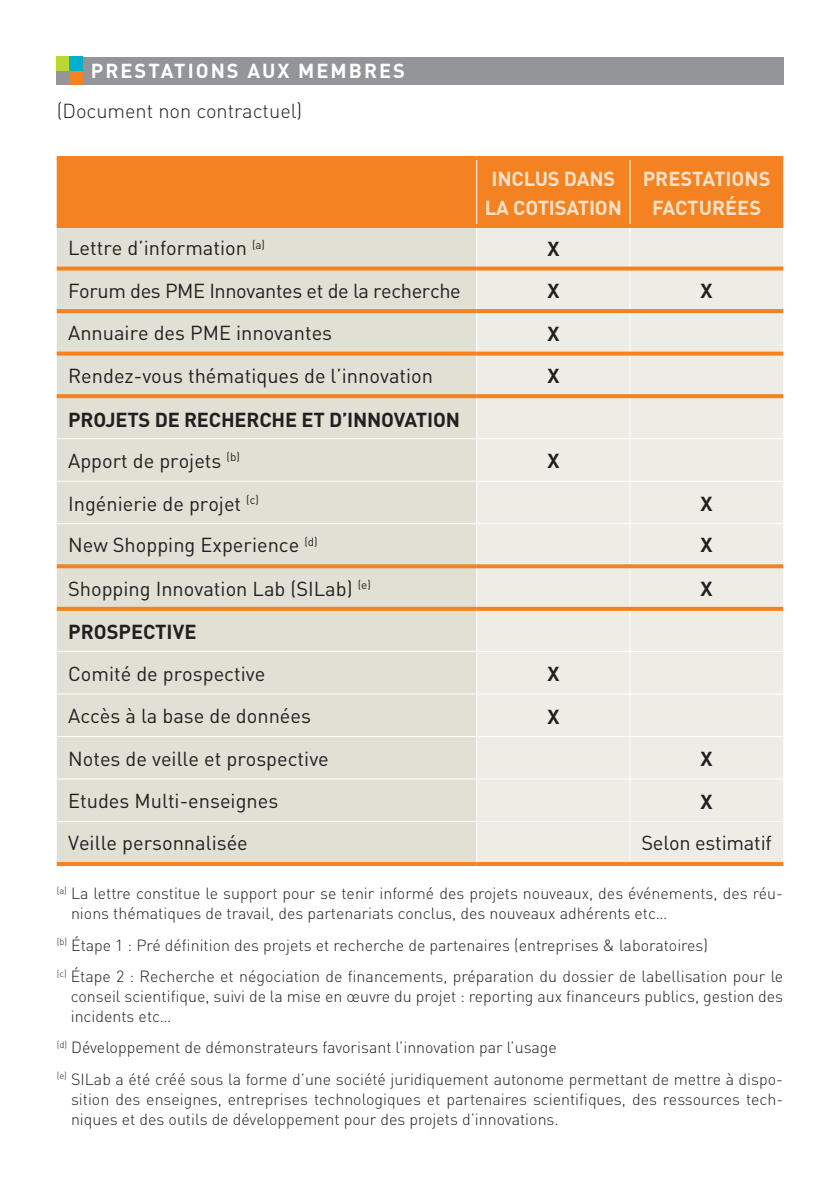
<style>
.page{position:relative;width:840px;height:1191px;background:#fff}
.page>*{position:absolute;margin:0;border:0;box-sizing:border-box;transform-origin:0 0}
.t1{font:20px "DIN";color:#231f20}
.t2{font:700 20px "DIN";color:#231f20}
.t3{font:700 20px/28.8px "DIN";letter-spacing:-.005em;color:#fee1c8}
.t4{font:20px "DIN";letter-spacing:-.02em;color:#231f20}
.t5{font:300 20px "DIN";color:#231f20}
.t6{font:700 20px "DIN";color:#fff}
.t7{font:300 16px/20px "DIN";color:#231f20}
</style>
<div class="page">
<div style="left:83px;top:57px;width:699px;height:27px;background:#939598"></div>
<div style="left:57px;top:57px;width:13px;height:14px;background:#bed630"></div>
<div style="left:57px;top:71px;width:13px;height:13px;background:#939598"></div>
<div style="left:70px;top:57px;width:13px;height:14px;background:#00b1cd"></div>
<div style="left:70px;top:71px;width:13px;height:13px;background:#f58220"></div>
<div style="left:57px;top:160px;width:725px;height:64px;background:#f58220"></div>
<div style="left:57px;top:228px;width:419px;height:634px;background:#e1e0d5"></div>
<div style="left:477px;top:228px;width:305px;height:634px;background:#edede6"></div>
<hr style="left:476px;top:160px;width:1px;height:64px;background:#fff">
<hr style="left:629px;top:160px;width:1px;height:64px;background:#fff">
<hr style="left:629px;top:228px;width:1px;height:38px;background:#fff">
<hr style="left:629px;top:270px;width:1px;height:39px;background:#fff">
<hr style="left:629px;top:313px;width:1px;height:38px;background:#fff">
<hr style="left:629px;top:355px;width:1px;height:39px;background:#fff">
<hr style="left:629px;top:568px;width:1px;height:39px;background:#fff">
<hr style="left:629px;top:524px;width:1px;height:40px;background:#fff">
<svg style="left:57px;top:394px;width:419px;height:4px;background:#f48527"></svg>
<svg style="left:476px;top:394px;width:153px;height:4px"></svg>
<svg style="left:629px;top:394px;width:153px;height:4px"></svg>
<svg style="left:57px;top:266px;width:419px;height:4px;background:#f28e39"></svg>
<svg style="left:476px;top:266px;width:153px;height:4px"></svg>
<svg style="left:629px;top:266px;width:153px;height:4px"></svg>
<svg style="left:57px;top:309px;width:419px;height:4px;background:#f48423"></svg>
<svg style="left:476px;top:309px;width:153px;height:4px"></svg>
<svg style="left:629px;top:309px;width:153px;height:4px"></svg>
<svg style="left:57px;top:351px;width:419px;height:4px;background:#f1903c"></svg>
<svg style="left:476px;top:351px;width:153px;height:4px"></svg>
<svg style="left:629px;top:351px;width:153px;height:4px"></svg>
<hr style="left:57px;top:156px;width:419px;height:4px;background:#f58220">
<hr style="left:476px;top:156px;width:153px;height:4px;background:#f58220">
<hr style="left:629px;top:156px;width:153px;height:4px;background:#f58220">
<hr style="left:57px;top:224px;width:419px;height:4px;background:#f58220">
<hr style="left:476px;top:224px;width:153px;height:4px;background:#f58220">
<hr style="left:629px;top:224px;width:153px;height:4px;background:#f58220">
<svg style="left:57px;top:564px;width:419px;height:4px;background:#f3892d"></svg>
<svg style="left:476px;top:564px;width:153px;height:4px"></svg>
<svg style="left:629px;top:564px;width:153px;height:4px"></svg>
<svg style="left:57px;top:607px;width:419px;height:4px;background:#f48526"></svg>
<svg style="left:476px;top:607px;width:153px;height:4px"></svg>
<svg style="left:629px;top:607px;width:153px;height:4px"></svg>
<hr style="left:57px;top:862px;width:419px;height:4px;background:#f58220">
<hr style="left:476px;top:862px;width:153px;height:4px;background:#f58220">
<hr style="left:629px;top:862px;width:153px;height:4px;background:#f58220">
<hr style="left:629px;top:611px;width:1px;height:40px;background:#fff">
<hr style="left:57px;top:651px;width:419px;height:1px;background:#fff">
<hr style="left:476px;top:651px;width:153px;height:1px;background:#fff">
<hr style="left:629px;top:651px;width:153px;height:1px;background:#fff">
<hr style="left:629px;top:651px;width:1px;height:42px;background:#fff">
<hr style="left:57px;top:693px;width:419px;height:1px;background:#fff">
<hr style="left:476px;top:693px;width:153px;height:1px;background:#fff">
<hr style="left:629px;top:693px;width:153px;height:1px;background:#fff">
<hr style="left:629px;top:694px;width:1px;height:42px;background:#fff">
<hr style="left:57px;top:736px;width:419px;height:1px;background:#fff">
<hr style="left:476px;top:736px;width:153px;height:1px;background:#fff">
<hr style="left:629px;top:736px;width:153px;height:1px;background:#fff">
<hr style="left:629px;top:736px;width:1px;height:42px;background:#fff">
<hr style="left:57px;top:778px;width:419px;height:1px;background:#fff">
<hr style="left:476px;top:778px;width:153px;height:1px;background:#fff">
<hr style="left:629px;top:778px;width:153px;height:1px;background:#fff">
<hr style="left:629px;top:779px;width:1px;height:42px;background:#fff">
<hr style="left:629px;top:821px;width:1px;height:41px;background:#fff">
<hr style="left:629px;top:398px;width:1px;height:40px;background:#fff">
<hr style="left:57px;top:438px;width:419px;height:1px;background:#fff">
<hr style="left:476px;top:438px;width:153px;height:1px;background:#fff">
<hr style="left:629px;top:438px;width:153px;height:1px;background:#fff">
<hr style="left:629px;top:439px;width:1px;height:42px;background:#fff">
<hr style="left:57px;top:481px;width:419px;height:1px;background:#fff">
<hr style="left:476px;top:481px;width:153px;height:1px;background:#fff">
<hr style="left:629px;top:481px;width:153px;height:1px;background:#fff">
<hr style="left:629px;top:481px;width:1px;height:42px;background:#fff">
<hr style="left:57px;top:523px;width:419px;height:1px;background:#fff">
<hr style="left:476px;top:523px;width:153px;height:1px;background:#fff">
<hr style="left:629px;top:523px;width:153px;height:1px;background:#fff">
<hr style="left:57px;top:821px;width:419px;height:1px;background:#fff">
<hr style="left:476px;top:821px;width:153px;height:1px;background:#fff">
<hr style="left:629px;top:821px;width:153px;height:1px;background:#fff">
<p class="t6" style="left:91px;top:58px;width:15px">PRESTATIONS</p>
<p class="t6" style="left:247px;top:58px;width:67px">AUX MEM</p>
<p class="t6" style="left:348px;top:58px;width:29px">BRES</p>
<p class="t5" style="left:57px;top:99px;width:247px">(Document non contractuel)</p>
<p class="t3" style="left:484px;top:163px;width:93px;text-indent:7px">INCLUS DANS<br>LA COTISATION</p>
<p class="t3" style="left:651px;top:163px;width:97px;text-indent:-9px">PRESTATIONS<br>FACTURÉES</p>
<p class="t1" style="left:68px;top:236px;width:198px">Lettre d’information <sup>(a)</sup></p>
<p class="t2" style="left:547px;top:235px;width:13px">X</p>
<p class="t4" style="left:68px;top:278px;width:394px">Forum des PME Innovantes et de la recherche</p>
<p class="t2" style="left:547px;top:278px;width:13px">X</p>
<p class="t2" style="left:700px;top:278px;width:13px">X</p>
<p class="t1" style="left:68px;top:321px;width:265px">Annuaire des PME innovantes</p>
<p class="t2" style="left:547px;top:320px;width:13px">X</p>
<p class="t1" style="left:68px;top:363px;width:366px">Rendez-vous thématiques de l’innovation</p>
<p class="t2" style="left:547px;top:363px;width:13px">X</p>
<p class="t2" style="left:68px;top:406px;width:60px">PROJETS</p>
<p class="t2" style="left:155px;top:406px;width:43px">DE RECHERCHE</p>
<p class="t2" style="left:301px;top:406px;width:58px">ET D’INNOVATION</p>
<p class="t1" style="left:68px;top:448px;width:173px">Apport de projets <sup>(b)</sup></p>
<p class="t2" style="left:547px;top:448px;width:13px">X</p>
<p class="t1" style="left:68px;top:491px;width:192px">Ingénierie de projet <sup>(c)</sup></p>
<p class="t2" style="left:700px;top:490px;width:13px">X</p>
<p class="t1" style="left:68px;top:532px;width:251px">New Shopping Experience <sup>(d)</sup></p>
<p class="t2" style="left:700px;top:532px;width:13px">X</p>
<p class="t1" style="left:68px;top:576px;width:304px">Shopping Innovation Lab (SILab) <sup>(e)</sup></p>
<p class="t2" style="left:700px;top:575px;width:13px">X</p>
<p class="t2" style="left:68px;top:619px;width:25px">PROSPECTIVE</p>
<p class="t1" style="left:68px;top:661px;width:199px">Comité de prospective</p>
<p class="t2" style="left:547px;top:660px;width:13px">X</p>
<p class="t1" style="left:68px;top:703px;width:244px">Accès à la base de données</p>
<p class="t2" style="left:547px;top:703px;width:13px">X</p>
<p class="t1" style="left:68px;top:746px;width:262px">Notes de veille et prospective</p>
<p class="t2" style="left:700px;top:745px;width:13px">X</p>
<p class="t1" style="left:68px;top:788px;width:212px">Etudes Multi-enseignes</p>
<p class="t2" style="left:700px;top:788px;width:13px">X</p>
<p class="t1" style="left:68px;top:830px;width:181px">Veille personnalisée</p>
<p class="t1" style="left:641px;top:830px;width:132px">Selon estimatif</p>
<p class="t7" style="left:71px;top:883px;width:712px;text-indent:-14px"><sup>(a)</sup> La lettre constitue le support pour se tenir informé des projets nouveaux, des événements, des réu&shy;nions thématiques de travail, des partenariats conclus, des nouveaux adhérents etc…</p>
<p class="t7" style="left:57px;top:929px;width:727px;line-height:31.4px"><sup>(b)</sup> étape 1 : Pré définition des projets et recherche de partenaires (entreprises &amp; laboratoires)<br><sup>(c)</sup> étape 2 : Recherche et négociation de financements, préparation du dossier de labellisation pour le</p>
<p class="t7" style="left:71px;top:986px;width:713px">conseil scientifique, suivi de la mise en œuvre du projet : reporting aux financeurs publics, gestion des incidents etc…</p>
<p class="t7" style="left:57px;top:1031px;width:727px;line-height:31.4px"><sup>(d)</sup> Développement de démonstrateurs favorisant l’innovation par l’usage<br><sup>(e)</sup> SILab a été créé sous la forme d’une société juridiquement autonome permettant de mettre à dispo-</p>
<p class="t7" style="left:71px;top:1088px;width:713px">sition des enseignes, entreprises technologiques et partenaires scientifiques, des ressources tech&shy;niques et des outils de développement pour des projets d’innovations.</p>
</div>
